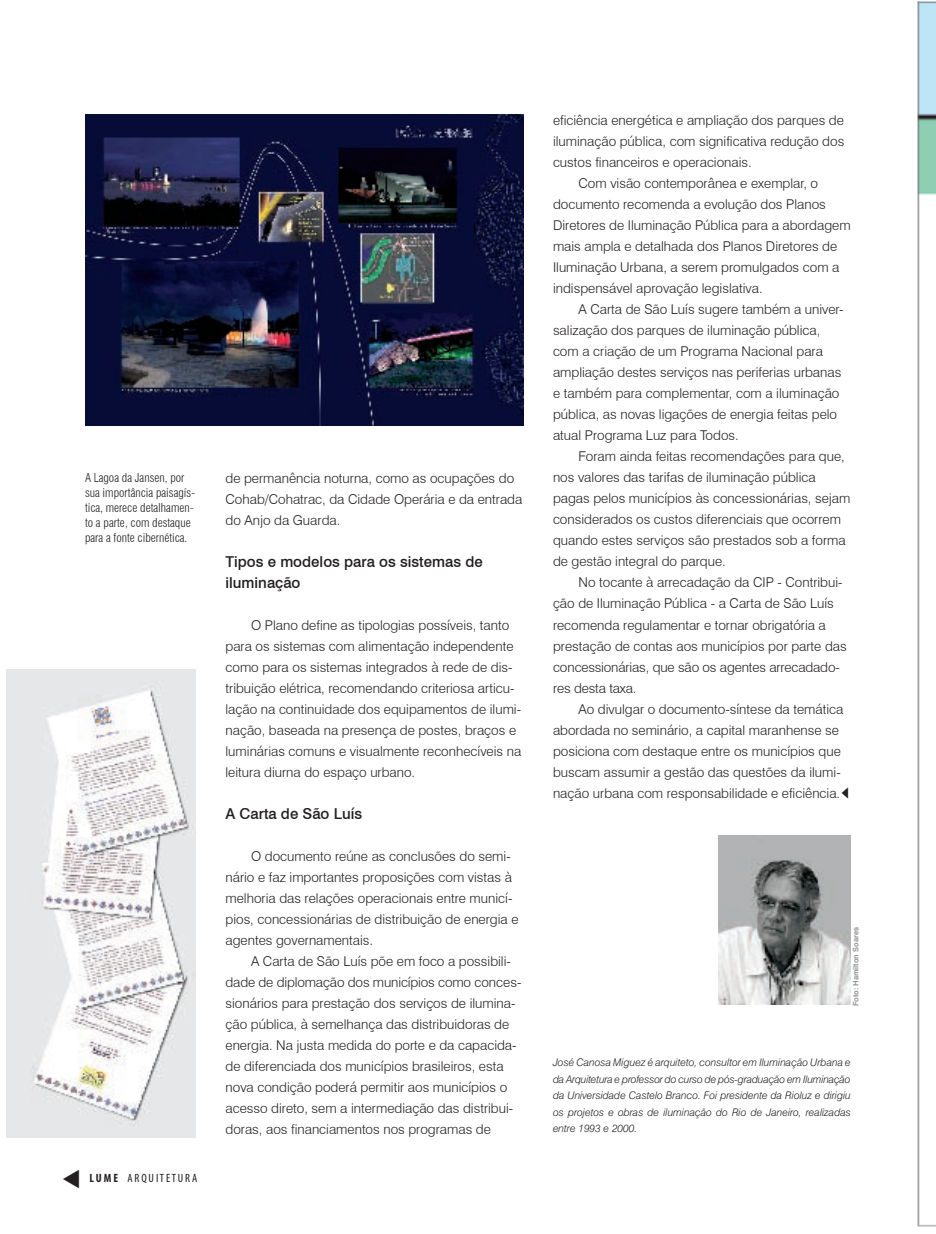
<style>
.page{position:relative;width:936px;height:1234px;background:#fff}
.page>*{position:absolute;margin:0;border:0;box-sizing:border-box;transform-origin:0 0}
.t1{font:500 15px/21px "Swiss 721 BT";color:#231f20}
.t2{font:300 13.5px/21px "Swiss 721 BT";color:#231f20}
.t3{font:300 condensed 12px/15px "Swiss 721 BT";color:#231f20}
.t4{font:condensed 12px "Myriad";color:#231f20}
.t5{font:italic 300 10.5px/16.5px "Swiss 721 BT";color:#231f20;text-align:justify}
.t6{font:700 7.5px "Swiss 721 BT";color:#939598}
.s1{font-weight:700}
</style>
<div class="page">
<img style="left:85px;top:115px;width:438px;height:311px">
<img style="left:7px;top:669px;width:188px;height:468px">
<img style="left:718px;top:835px;width:132px;height:169px">
<img style="left:917px;top:1px;width:18px;height:1226px">
<p class="t3" style="left:85px;top:470px;width:112px">A Lagoa da Jansen, por sua importância paisagís&shy;tica, merece detalhamen&shy;to a parte, com destaque para a fonte cibernética.</p>
<p class="t2" style="left:225px;top:467px;width:298px">de permanência noturna, como as ocupações do<br>Cohab/Cohatrac, da Cidade Operária e da entrada do Anjo da Guarda.</p>
<p class="t1" style="left:225px;top:550px;width:259px">Tipos e modelos para os sistemas de iluminação</p>
<p class="t2" style="left:225px;top:614px;width:297px;text-indent:26px">O Plano define as tipologias possíveis, tanto para os sistemas com alimentação independente como para os sistemas integrados à rede de dis&shy;tribuição elétrica, recomendando criteriosa articu&shy;lação na continuidade dos equipamentos de ilumi&shy;nação, baseada na presença de postes, braços e luminárias comuns e visualmente reconhecíveis na leitura diurna do espaço urbano.</p>
<p class="t1" style="left:225px;top:802px;width:138px">A Carta de São Luís</p>
<p class="t2" style="left:225px;top:845px;width:294px;text-indent:26px">O documento reúne as conclusões do semi&shy;nário e faz importantes proposições com vistas à melhoria das relações operacionais entre municí&shy;pios, concessionárias de distribuição de energia e agentes governamentais.</p>
<p class="t2" style="left:225px;top:950px;width:297px;text-indent:26px">A Carta de São Luís põe em foco a possibili&shy;dade de diplomação dos municípios como conces&shy;sionários para prestação dos serviços de ilumina&shy;ção pública, à semelhança das distribuidoras de energia. Na justa medida do porte e da capacida&shy;de diferenciada dos municípios brasileiros, esta nova condição poderá permitir aos municípios o acesso direto, sem a intermediação das distribui&shy;doras, aos financiamentos nos programas de</p>
<p class="t4" style="left:89px;top:1172px;width:109px"><span class="s1">L U M E</span> A R Q U I T E T U R A</p>
<p class="t2" style="left:553px;top:110px;width:292px">eficiência energética e ampliação dos parques de</p>
<p class="t2" style="left:553px;top:131px;width:293px">iluminação pública, com significativa redução dos</p>
<p class="t2" style="left:553px;top:152px;width:200px">custos financeiros e operacionais.</p>
<p class="t2" style="left:578px;top:173px;width:241px">Com visão contemporânea e exemplar, o</p>
<p class="t2" style="left:553px;top:194px;width:274px">documento recomenda a evolução dos Planos</p>
<p class="t2" style="left:553px;top:215px;width:299px">Diretores de Iluminação Pública para a abordagem</p>
<p class="t2" style="left:553px;top:236px;width:286px">mais ampla e detalhada dos Planos Diretores de</p>
<p class="t2" style="left:553px;top:257px;width:288px">Iluminação Urbana, a serem promulgados com a</p>
<p class="t2" style="left:553px;top:278px;width:211px">indispensável aprovação legislativa.</p>
<p class="t2" style="left:578px;top:299px;width:266px">A Carta de São Luís sugere também a univer-</p>
<p class="t2" style="left:553px;top:320px;width:269px">salização dos parques de iluminação pública,</p>
<p class="t2" style="left:553px;top:341px;width:271px">com a criação de um Programa Nacional para</p>
<p class="t2" style="left:553px;top:362px;width:290px">ampliação destes serviços nas periferias urbanas</p>
<p class="t2" style="left:553px;top:383px;width:288px">e também para complementar, com a iluminação</p>
<p class="t2" style="left:553px;top:404px;width:286px">pública, as novas ligações de energia feitas pelo</p>
<p class="t2" style="left:553px;top:425px;width:187px">atual Programa Luz para Todos.</p>
<p class="t2" style="left:578px;top:446px;width:268px">Foram ainda feitas recomendações para que,</p>
<p class="t2" style="left:553px;top:467px;width:264px">nos valores das tarifas de iluminação pública</p>
<p class="t2" style="left:553px;top:488px;width:299px">pagas pelos municípios às concessionárias, sejam</p>
<p class="t2" style="left:553px;top:509px;width:289px">considerados os custos diferenciais que ocorrem</p>
<p class="t2" style="left:553px;top:530px;width:294px">quando estes serviços são prestados sob a forma</p>
<p class="t2" style="left:553px;top:551px;width:174px">de gestão integral do parque.</p>
<p class="t2" style="left:578px;top:572px;width:265px">No tocante à arrecadação da CIP - Contribui-</p>
<p class="t2" style="left:553px;top:593px;width:282px">ção de Iluminação Pública - a Carta de São Luís</p>
<p class="t2" style="left:553px;top:614px;width:274px">recomenda regulamentar e tornar obrigatória a</p>
<p class="t2" style="left:553px;top:635px;width:295px">prestação de contas aos municípios por parte das</p>
<p class="t2" style="left:553px;top:656px;width:288px">concessionárias, que são os agentes arrecadado-</p>
<p class="t2" style="left:553px;top:677px;width:85px">res desta taxa.</p>
<p class="t2" style="left:578px;top:698px;width:266px">Ao divulgar o documento-síntese da temática</p>
<p class="t2" style="left:553px;top:719px;width:287px">abordada no seminário, a capital maranhense se</p>
<p class="t2" style="left:553px;top:740px;width:289px">posiciona com destaque entre os municípios que</p>
<p class="t2" style="left:553px;top:761px;width:289px">buscam assumir a gestão das questões da ilumi-</p>
<p class="t2" style="left:553px;top:782px;width:289px">nação urbana com responsabilidade e eficiência.</p>
<p class="t6" style="left:851px;top:1006px;width:81px;rotate:-90deg">Foto: Hamilton Soares</p>
<p class="t5" style="left:553px;top:1053px;width:299px">José Canosa Miguez é arquiteto, consultor em Iluminação Urbana e da Arquitetura e professor do curso de pós-graduação em Iluminação da Universidade Castelo Branco. Foi presidente da Rioluz e dirigiu os projetos e obras de iluminação do Rio de Janeiro, realizadas entre 1993 e 2000.</p>
</div>
